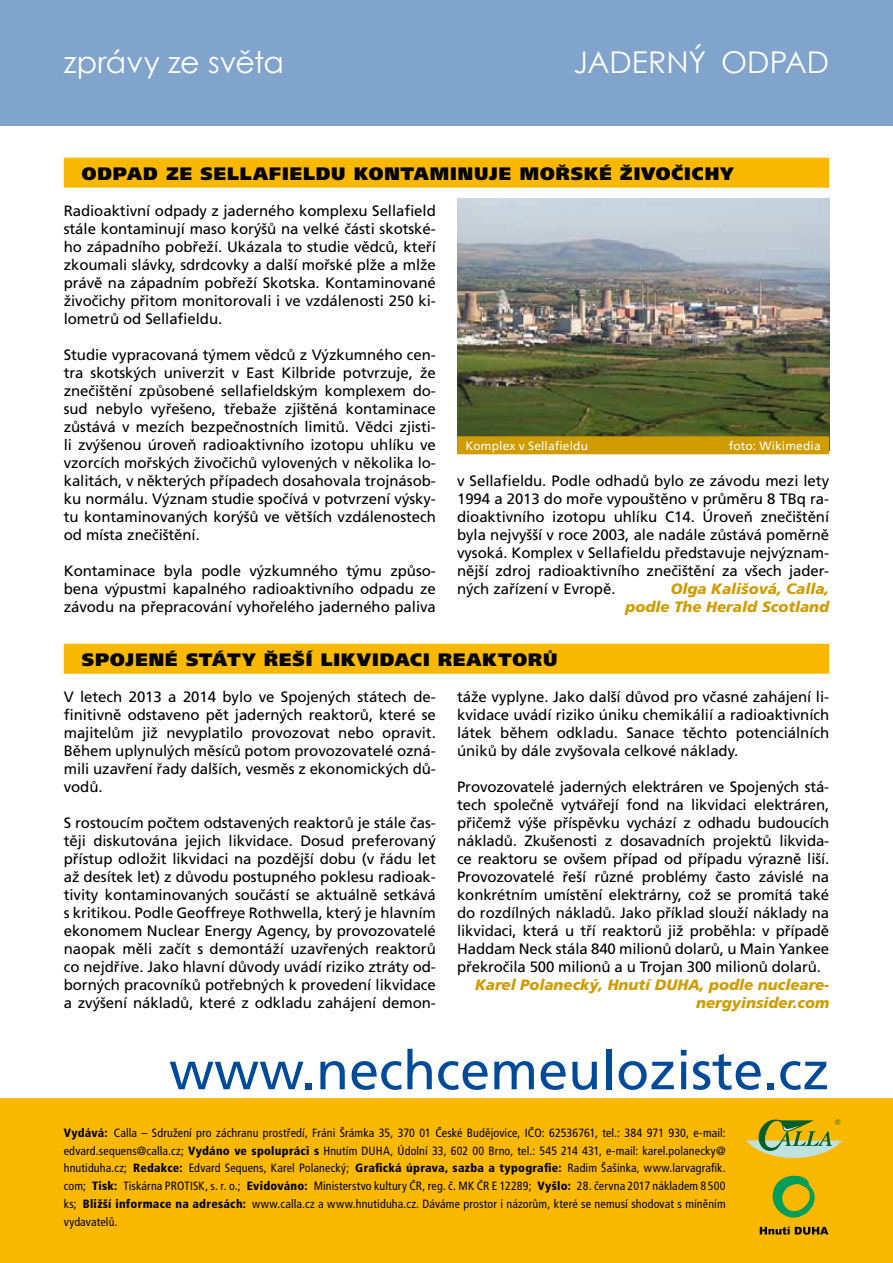
<style>
.page{position:relative;width:893px;height:1263px;background:#fff}
.page>*{position:absolute;margin:0;border:0;box-sizing:border-box;transform-origin:0 0}
.t1{font:54px "Frutiger CE";color:#004a9a}
.t2{font:30px "Century Gothic";letter-spacing:-.005em;color:#fff}
.t3{font:900 18px "Frutiger CE";letter-spacing:.185em;color:#000}
.t4{font:15px/18px "Frutiger CE";letter-spacing:-.005em;color:#000;text-align:justify}
.t5{font:italic 900 15px/18px "Frutiger CE";color:#d09c00;text-align:right}
.t6{font:condensed 12px/17.7px "Frutiger CE";letter-spacing:.01em;color:#000;text-align:justify}
.t7{font:12px "Frutiger CE";letter-spacing:.01em;color:#fff}
.s1{font-weight:900}
</style>
<div class="page">
<div style="left:0;top:1098px;width:893px;height:165px;background:#fab900"></div>
<div style="left:0;top:0;width:893px;height:126px;background:#80a4cc"></div>
<svg style="left:772px;top:1176px;width:43px;height:42px"></svg>
<svg style="left:760px;top:1227px;width:68px;height:7px"></svg>
<svg style="left:746px;top:1119px;width:96px;height:39px"></svg>
<div style="left:64px;top:158px;width:765px;height:30px;background:#fab900"></div>
<div style="left:64px;top:644px;width:765px;height:30px;background:#fab900"></div>
<img style="left:457px;top:198px;width:372px;height:238px">
<div style="left:457px;top:436px;width:372px;height:18px;background:#d09c00"></div>
<h2 class="t2" style="left:64px;top:41px;width:222px">zprávy ze světa</h2>
<h2 class="t2" style="left:574px;top:41px;width:257px">Jaderný odpad</h2>
<p class="t3" style="left:82px;top:163px;width:16px">ODP</p>
<p class="t3" style="left:127px;top:163px;width:605px">AD ZE SELLAFIELDU KONTAMIN UJE MOŘSKÉ ŽIVOČICHY</p>
<p class="t4" style="left:64px;top:202px;width:374px">Radioaktivní odpady z jaderného komplexu Sellafield stále kontaminují maso korýšů na velké části skotské&shy;ho západního pobřeží. Ukázala to studie vědců, kteří zkoumali slávky, sdrdcovky a další mořské plže a mlže právě na západním pobřeží Skotska. Kontaminované živočichy přitom monitorovali i ve vzdálenosti 250 ki&shy;lometrů od Sellafieldu.</p>
<p class="t4" style="left:64px;top:346px;width:374px">Studie vypracovaná týmem vědců z Výzkumného cen&shy;tra skotských univerzit v East Kilbride potvrzuje, že znečištění způsobené sellafieldským komplexem do&shy;sud nebylo vyřešeno, třebaže zjištěná kontaminace zůstává v mezích bezpečnostních limitů. Vědci zjisti&shy;li zvýšenou úroveň radioaktivního izotopu uhlíku ve vzorcích mořských živočichů vylovených v několika lo&shy;kalitách, v některých případech dosahovala trojnásob&shy;ku normálu. Význam studie spočívá v potvrzení výsky&shy;tu kontaminovaných korýšů ve větších vzdálenostech od místa znečištění.</p>
<p class="t4" style="left:64px;top:562px;width:374px">Kontaminace byla podle výzkumného týmu způso&shy;bena výpustmi kapalného radioaktivního odpadu ze závodu na přepracování vyhořelého jaderného paliva</p>
<p class="t7" style="left:466px;top:439px;width:124px">Komplex v Sellafieldu</p>
<p class="t7" style="left:729px;top:439px;width:94px">foto: Wikimedia</p>
<p class="t4" style="left:457px;top:472px;width:374px">v Sellafieldu. Podle odhadů bylo ze závodu mezi lety 1994 a 2013 do moře vypouštěno v průměru 8 TBq ra&shy;dioaktivního izotopu uhlíku C14. Úroveň znečištění byla nejvyšší v roce 2003, ale nadále zůstává poměrně vysoká. Komplex v Sellafieldu představuje nejvýznam&shy;nější zdroj radioaktivního znečištění za všech jader&shy;ných zařízení v Evropě.</p>
<p class="t5" style="left:625px;top:580px;width:205px">Olga Kališová, Calla, podle The Herald Scotland</p>
<p class="t3" style="left:82px;top:649px;width:477px">SPOJENÉ STÁTY ŘEŠÍ LIKVIDACI REAKTORŮ</p>
<p class="t4" style="left:64px;top:688px;width:374px">V letech 2013 a 2014 bylo ve Spojených státech de&shy;finitivně odstaveno pět jaderných reaktorů, které se majitelům již nevyplatilo provozovat nebo opravit.<br>Během uplynulých měsíců potom provozovatelé ozná&shy;mili uzavření řady dalších, vesměs z ekonomických dů&shy;vodů.</p>
<p class="t4" style="left:64px;top:814px;width:374px">S rostoucím počtem odstavených reaktorů je stále čas&shy;těji diskutována jejich likvidace. Dosud preferovaný přístup odložit likvidaci na pozdější dobu (v řádu let až desítek let) z důvodu postupného poklesu radioak&shy;tivity kontaminovaných součástí se aktuálně setkává s kritikou. Podle Geoffreye Rothwella, který je hlavním ekonomem Nuclear Energy Agency, by provozovatelé naopak měli začít s demontáží uzavřených reaktorů co nejdříve. Jako hlavní důvody uvádí riziko ztráty od&shy;borných pracovníků potřebných k provedení likvidace a zvýšení nákladů, které z odkladu zahájení demon-</p>
<p class="t4" style="left:457px;top:688px;width:374px">táže vyplyne. Jako další důvod pro včasné zahájení li&shy;kvidace uvádí riziko úniku chemikálií a radioaktivních látek během odkladu. Sanace těchto potenciálních úniků by dále zvyšovala celkové náklady.</p>
<p class="t4" style="left:457px;top:778px;width:374px">Provozovatelé jaderných elektráren ve Spojených stá&shy;tech společně vytvářejí fond na likvidaci elektráren, přičemž výše příspěvku vychází z odhadu budoucích nákladů. Zkušenosti z dosavadních projektů likvida&shy;ce reaktoru se ovšem případ od případu výrazně liší.<br>Provozovatelé řeší různé problémy často závislé na konkrétním umístění elektrárny, což se promítá také do rozdílných nákladů. Jako příklad slouží náklady na likvidaci, která u tří reaktorů již proběhla: v případě Haddam Neck stála 840 milionů dolarů, u Main Yankee překročila 500 milionů a u Trojan 300 milionů dolarů.</p>
<p class="t5" style="left:475px;top:976px;width:356px">Karel Polanecký, Hnutí DUHA, podle nucleare&shy;nergyinsider.com</p>
<h1 class="t1" style="left:169px;top:1040px;width:662px">www.nechcemeuloziste.cz</h1>
<p class="t6" style="left:64px;top:1124px;width:663px"><span class="s1">Vydává:</span> Calla – Sdružení pro záchranu prostředí, Fráni Šrámka 35, 370 01 České Budějovice, IČO: 62536761, tel.: 384 971 930, e-mail: edvard.sequens@calla.cz; <span class="s1">Vydáno ve spolupráci s</span> Hnutím DUHA, Údolní 33, 602 00 Brno, tel.: 545 214 431, e-mail: karel.polanecky@ hnutiduha.cz; <span class="s1">Redakce:</span> Edvard Sequens, Karel Polanecký; <span class="s1">Grafická úprava, sazba a typografie:</span> Radim Šašinka, www.larvagrafik. com; <span class="s1">Tisk:</span> Tiskárna PROTISK, s. r. o.; <span class="s1">Evidováno:</span> Ministerstvo kultury ČR, reg. č. MK ČR E 12289; <span class="s1">Vyšlo:</span> 28. června 2017 nákladem 8 500 ks; <span class="s1">Bližší informace na adresách:</span> www.calla.cz a www.hnutiduha.cz. Dáváme prostor i názorům, které se nemusí shodovat s míněním vydavatelů.</p>
</div>
